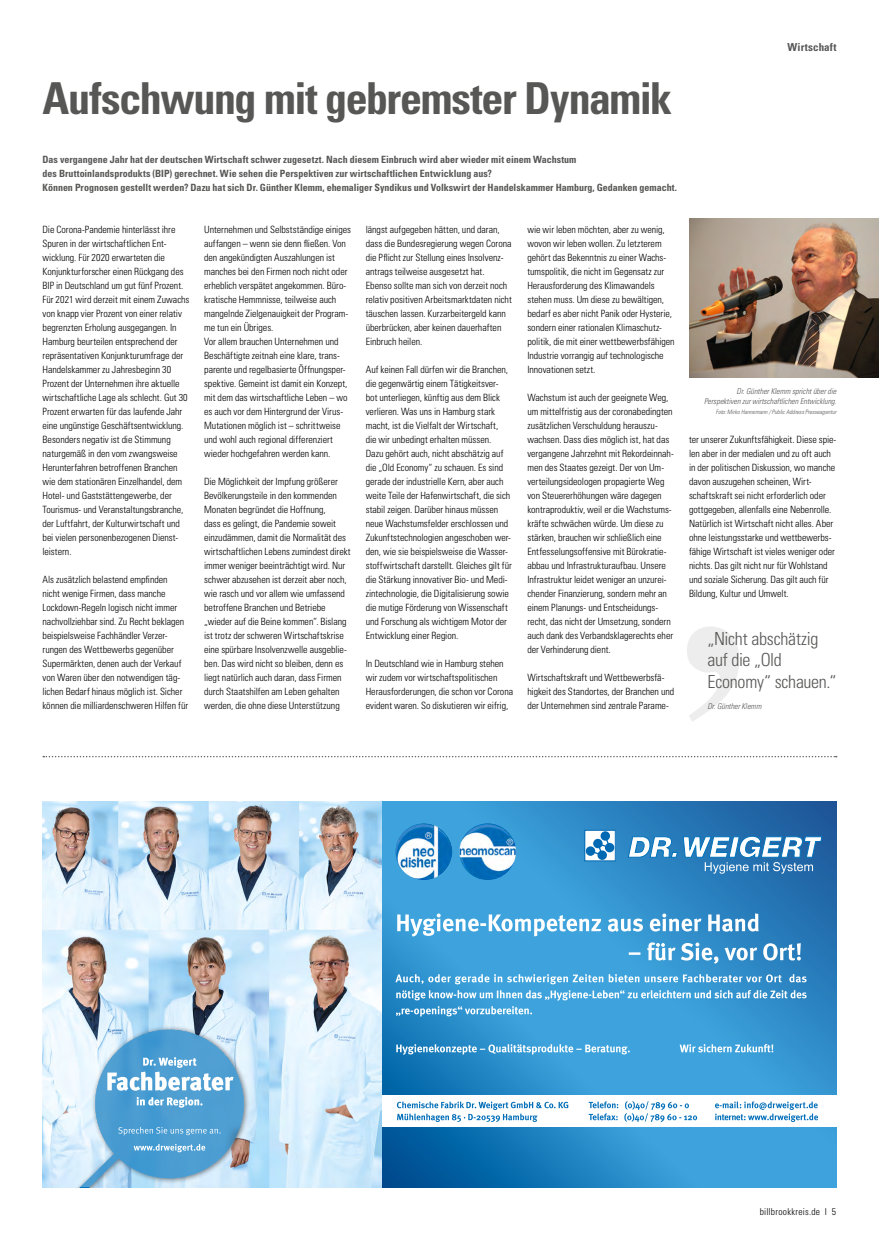
<style>
.page{position:relative;width:879px;height:1248px;background:#fff}
.page>*{position:absolute;margin:0;border:0;box-sizing:border-box;transform-origin:0 0}
.t1{font:700 condensed 44px "Univers LT Std";letter-spacing:-.03em;color:#575756}
.t2{font:300 condensed 18px/21.6px "Univers LT Std";letter-spacing:-.015em;color:#575756}
.t3{font:700 condensed 11px "Univers LT Std";letter-spacing:.015em;color:#575756}
.t4{font:300 condensed 10px/14px "Univers LT Std";letter-spacing:-.005em;color:#000}
.t5{font:700 condensed 10px/14px "Univers LT Std";color:#575756}
.t6{font:300 condensed 9.5px "Univers LT Std";letter-spacing:.025em;color:#000}
.t7{font:italic 300 condensed 8px/10px "Univers LT Std";color:#575756;text-align:right}
.t8{font:italic 300 condensed 6px "Univers LT Std";letter-spacing:.005em;color:#575756}
</style>
<div class="page">
<img style="left:689px;top:219px;width:190px;height:159px">
<svg style="left:382px;top:801px;width:454px;height:385px;background:#2f8ec9"></svg>
<div style="left:295px;top:1094px;width:541px;height:32px;background:#fff"></div>
<img style="left:43px;top:801px;width:339px;height:385px">
<div style="left:584px;top:829px;width:31px;height:32px;border:1px solid #0069b4"></div>
<svg style="left:586px;top:831px;width:28px;height:28px"></svg>
<svg style="left:627px;top:835px;width:195px;height:38px"></svg>
<img style="left:395px;top:823px;width:57px;height:57px;border-radius:28px">
<img style="left:459px;top:823px;width:57px;height:57px;border-radius:28px">
<svg style="left:396px;top:1043px;width:377px;height:11px;background:#67b2de"></svg>
<svg style="left:395px;top:973px;width:411px;height:43px;background:#56a9da"></svg>
<svg style="left:629px;top:942px;width:172px;height:21px"></svg>
<svg style="left:397px;top:913px;width:362px;height:23px"></svg>
<svg style="left:397px;top:1101px;width:421px;height:20px"></svg>
<svg style="left:43px;top:1018px;width:211px;height:170px;background:#98c6e3"></svg>
<svg style="left:43px;top:755px;width:793px;height:2px"></svg>
<svg style="left:687px;top:627px;width:52px;height:94px"></svg>
<h1 class="t1" style="left:43px;top:71px;width:631px">Aufschwung mit gebremster Dynamik</h1>
<p class="t3" style="left:787px;top:40px;width:50px">Wirtschaft</p>
<p class="t5" style="left:43px;top:152px;width:636px">Das vergangene Jahr hat der deutschen Wirtschaft schwer zugesetzt. Nach diesem Einbruch wird aber wieder mit einem Wachstum<br>des Bruttoinlandsprodukts (BIP) gerechnet. Wie sehen die Perspektiven zur wirtschaftlichen Entwicklung aus?<br>Können Prognosen gestellt werden? Dazu hat sich Dr. Günther Klemm, ehemaliger Syndikus und Volkswirt der Handelskammer Hamburg, Gedanken gemacht.</p>
<p class="t4" style="left:43px;top:222px;width:148px">Die Corona-Pandemie hinterlässt ihre Spuren in der wirtschaftlichen Ent&shy;wicklung. Für 2020 erwarteten die Konjunkturforscher einen Rückgang des BIP in Deutschland um gut fünf Prozent.<br>Für 2021 wird derzeit mit einem Zuwachs von knapp vier Prozent von einer relativ begrenzten Erholung ausgegangen. In Hamburg beurteilen entsprechend der repräsentativen Konjunkturumfrage der Handelskammer zu Jahresbeginn 30<br>Prozent der Unternehmen ihre aktuelle wirtschaftliche Lage als schlecht. Gut 30<br>Prozent erwarten für das laufende Jahr eine ungünstige Geschäftsentwicklung.<br>Besonders negativ ist die Stimmung naturgemäß in den vom zwangsweise Herunterfahren betroffenen Branchen wie dem stationären Einzelhandel, dem Hotel- und Gaststättengewerbe, der Tourismus- und Veranstaltungsbranche, der Luftfahrt, der Kulturwirtschaft und bei vielen personenbezogenen Dienst&shy;leistern.</p>
<p class="t4" style="left:43px;top:572px;width:147px">Als zusätzlich belastend empfinden<br>nicht wenige Firmen, dass manche Lockdown-Regeln logisch nicht immer nachvollziehbar sind. Zu Recht beklagen beispielsweise Fachhändler Verzer&shy;rungen des Wettbewerbs gegenüber Supermärkten, denen auch der Verkauf von Waren über den notwendigen täg&shy;lichen Bedarf hinaus möglich ist. Sicher können die milliardenschweren Hilfen für</p>
<p class="t4" style="left:204px;top:222px;width:148px">Unternehmen und Selbstständige einiges auffangen – wenn sie denn fließen. Von den angekündigten Auszahlungen ist manches bei den Firmen noch nicht oder erheblich verspätet angekommen. Büro&shy;kratische Hemmnisse, teilweise auch mangelnde Zielgenauigkeit der Program&shy;me tun ein Übriges.<br>Vor allem brauchen Unternehmen und Beschäftigte zeitnah eine klare, trans&shy;parente und regelbasierte Öffnungsper&shy;spektive. Gemeint ist damit ein Konzept, mit dem das wirtschaftliche Leben – wo es auch vor dem Hintergrund der Virus-Mutationen möglich ist – schrittweise und wohl auch regional differenziert wieder hochgefahren werden kann.</p>
<p class="t4" style="left:204px;top:474px;width:148px">Die Möglichkeit der Impfung größerer Bevölkerungsteile in den kommenden Monaten begründet die Hoffnung,<br>dass es gelingt, die Pandemie soweit einzudämmen, damit die Normalität des wirtschaftlichen Lebens zumindest direkt immer weniger beeinträchtigt wird. Nur schwer abzusehen ist derzeit aber noch, wie rasch und vor allem wie umfassend betroffene Branchen und Betriebe „wieder auf die Beine kommen“. Bislang ist trotz der schweren Wirtschaftskrise eine spürbare Insolvenzwelle ausgeblie&shy;ben. Das wird nicht so bleiben, denn es liegt natürlich auch daran, dass Firmen durch Staatshilfen am Leben gehalten werden, die ohne diese Unterstützung</p>
<p class="t4" style="left:366px;top:222px;width:148px">längst aufgegeben hätten, und daran, dass die Bundesregierung wegen Corona die Pflicht zur Stellung eines Insolvenz&shy;antrags teilweise ausgesetzt hat.<br>Ebenso sollte man sich von derzeit noch relativ positiven Arbeitsmarktdaten nicht täuschen lassen. Kurzarbeitergeld kann überbrücken, aber keinen dauerhaften Einbruch heilen.</p>
<p class="t4" style="left:366px;top:362px;width:148px">Auf keinen Fall dürfen wir die Branchen, die gegenwärtig einem Tätigkeitsver&shy;bot unterliegen, künftig aus dem Blick verlieren. Was uns in Hamburg stark macht, ist die Vielfalt der Wirtschaft,<br>die wir unbedingt erhalten müssen.<br>Dazu gehört auch, nicht abschätzig auf die „Old Economy“ zu schauen. Es sind gerade der industrielle Kern, aber auch weite Teile der Hafenwirtschaft, die sich stabil zeigen. Darüber hinaus müssen neue Wachstumsfelder erschlossen und Zukunftstechnologien angeschoben wer&shy;den, wie sie beispielsweise die Wasser&shy;stoffwirtschaft darstellt. Gleiches gilt für die Stärkung innovativer Bio- und Medi&shy;zintechnologie, die Digitalisierung sowie die mutige Förderung von Wissenschaft und Forschung als wichtigem Motor der Entwicklung einer Region.</p>
<p class="t4" style="left:366px;top:656px;width:149px">In Deutschland wie in Hamburg stehen wir zudem vor wirtschaftspolitischen Herausforderungen, die schon vor Corona evident waren. So diskutieren wir eifrig,</p>
<p class="t4" style="left:527px;top:222px;width:149px">wie wir leben möchten, aber zu wenig, wovon wir leben wollen. Zu letzterem gehört das Bekenntnis zu einer Wachs&shy;tumspolitik, die nicht im Gegensatz zur Herausforderung des Klimawandels stehen muss. Um diese zu bewältigen, bedarf es aber nicht Panik oder Hysterie, sondern einer rationalen Klimaschutz&shy;politik, die mit einer wettbewerbsfähigen Industrie vorrangig auf technologische Innovationen setzt.</p>
<p class="t4" style="left:527px;top:390px;width:148px">Wachstum ist auch der geeignete Weg, um mittelfristig aus der coronabedingten zusätzlichen Verschuldung herauszu&shy;wachsen. Dass dies möglich ist, hat das vergangene Jahrzehnt mit Rekordeinnah&shy;men des Staates gezeigt. Der von Um&shy;verteilungsideologen propagierte Weg von Steuererhöhungen wäre dagegen kontraproduktiv, weil er die Wachstums&shy;kräfte schwächen würde. Um diese zu stärken, brauchen wir schließlich eine Entfesselungsoffensive mit Bürokratie&shy;abbau und Infrastrukturaufbau. Unsere Infrastruktur leidet weniger an unzurei&shy;chender Finanzierung, sondern mehr an einem Planungs- und Entscheidungs&shy;recht, das nicht der Umsetzung, sondern auch dank des Verbandsklagerechts eher der Verhinderung dient.</p>
<p class="t4" style="left:527px;top:670px;width:148px">Wirtschaftskraft und Wettbewerbsfä&shy;higkeit des Standortes, der Branchen und der Unternehmen sind zentrale Parame-</p>
<p class="t7" style="left:704px;top:386px;width:134px">Dr. Günther Klemm spricht über die<br>Perspektiven zur wirtschaftlichen Entwicklung.</p>
<p class="t8" style="left:716px;top:408px;width:122px">Foto: Mirko Hannemann / Public Address Presseagentur</p>
<p class="t4" style="left:689px;top:432px;width:149px">ter unserer Zukunftsfähigkeit. Diese spie&shy;len aber in der medialen und zu oft auch in der politischen Diskussion, wo manche davon auszugehen scheinen, Wirt&shy;schaftskraft sei nicht erforderlich oder gottgegeben, allenfalls eine Nebenrolle.<br>Natürlich ist Wirtschaft nicht alles. Aber ohne leistungsstarke und wettbewerbs&shy;fähige Wirtschaft ist vieles weniger oder nichts. Das gilt nicht nur für Wohlstand und soziale Sicherung. Das gilt auch für Bildung, Kultur und Umwelt.</p>
<h2 class="t2" style="left:707px;top:627px;width:130px">„Nicht abschätzig auf die „Old<br>Economy“ schauen.“</h2>
<p class="t7" style="left:707px;top:701px;width:55px">Dr. Günther Klemm</p>
<p class="t6" style="left:760px;top:1205px;width:78px">billbrookkreis.de I 5</p>
</div>
